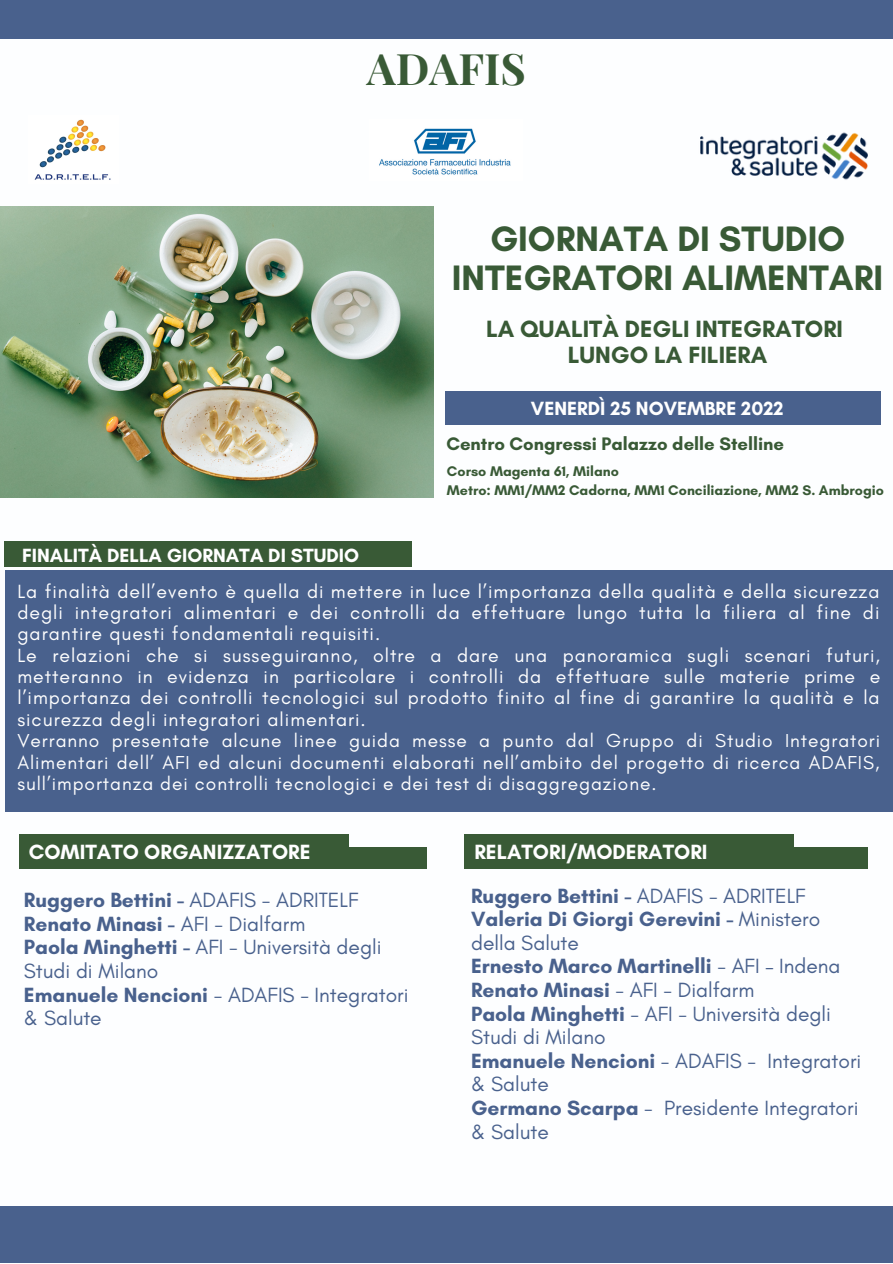
<style>
.page{position:relative;width:893px;height:1264px;background:#fff}
.page>*{position:absolute;margin:0;border:0;box-sizing:border-box;transform-origin:0 0}
.t1{font:700 43.5px "Playfair Display";color:#395a36}
.t2{font:700 36px/39.3px "Glacial Indifference";color:#395a36;text-align:center}
.t3{font:700 24px/25.8px "Glacial Indifference";color:#395a36;text-align:center}
.t4{font:21px/23.5px "Glacial Indifference";color:#49618d}
.t5{font:700 21px "Glacial Indifference";color:#fff}
.t6{font:19.5px/21.3px "Glacial Indifference";letter-spacing:.05em;color:#fff}
.t7{font:700 19.5px "Glacial Indifference";color:#fff}
.t8{font:19.05px/21.3px "Glacial Indifference";letter-spacing:.05em;color:#fff;text-align:justify}
.t9{font:700 18.45px "Glacial Indifference";color:#395a36}
.t10{font:700 14.25px/19px "Glacial Indifference";color:#395a36}
.s1{font-weight:700}
</style>
<div class="page">
<div style="left:5px;top:570px;width:887px;height:241px;background:#49618d"></div>
<div style="left:464px;top:834px;width:329px;height:13px;background:#395a36"></div>
<div style="left:464px;top:847px;width:404px;height:21px;background:#395a36"></div>
<div style="left:19px;top:834px;width:329px;height:18px;background:#395a36"></div>
<div style="left:19px;top:847px;width:407px;height:21px;background:#395a36"></div>
<div style="left:0;top:1205px;width:892px;height:57px;background:#49618d"></div>
<div style="left:445px;top:391px;width:435px;height:34px;background:#49618d"></div>
<div style="left:0;top:0;width:892px;height:38px;background:#49618d"></div>
<img style="left:379px;top:128px;width:132px;height:47px">
<img style="left:0;top:206px;width:433px;height:291px">
<div style="left:5px;top:540px;width:407px;height:26px;background:#395a36"></div>
<img style="left:34px;top:119px;width:77px;height:61px">
<img style="left:700px;top:132px;width:168px;height:48px">
<h1 class="t1" style="left:367px;top:38px;width:161px">ADAFIS</h1>
<h2 class="t2" style="left:452px;top:218px;width:433px">GIORNATA DI STUDIO<br>INTEGRATORI ALIMENTARI</h2>
<p class="t3" style="left:486px;top:316px;width:358px">LA QUALITÀ DEGLI INTEGRATORI<br>LUNGO LA FILIERA</p>
<p class="t7" style="left:531px;top:396px;width:254px">VENERDÌ 25 NOVEMBRE 2022</p>
<p class="t7" style="left:22px;top:543px;width:338px">FINALITÀ DELLA GIORNATA DI STUDIO</p>
<p class="t9" style="left:446px;top:432px;width:339px">Centro Congressi Palazzo delle Stelline</p>
<p class="t10" style="left:447px;top:461px;width:438px">Corso Magenta 61, Milano<br>Metro: MM1/MM2 Cadorna, MM1 Conciliazione, MM2 S. Ambrogio</p>
<p class="t6" style="left:17px;top:580px;width:864px">La finalità dell’evento è quella di mettere in luce l’importanza della qualità e della sicurezza degli integratori alimentari e dei controlli da effettuare lungo tutta la filiera al fine di garantire questi fondamentali requisiti.<br>Le relazioni che si susseguiranno, oltre a dare una panoramica sugli scenari futuri, metteranno in evidenza in particolare i controlli da effettuare sulle materie prime e l’importanza dei controlli tecnologici sul prodotto finito al fine di garantire la qualità e la sicurezza degli integratori alimentari.</p>
<p class="t8" style="left:17px;top:729px;width:864px">Verranno presentate alcune linee guida messe a punto dal Gruppo di Studio Integratori Alimentari dell’ AFI ed alcuni documenti elaborati nell’ambito del progetto di ricerca ADAFIS, sull’importanza dei controlli tecnologici e dei test di disaggregazione.</p>
<p class="t5" style="left:29px;top:839px;width:283px">COMITATO ORGANIZZATORE</p>
<p class="t5" style="left:474px;top:839px;width:235px">RELATORI/MODERATORI</p>
<p class="t4" style="left:24px;top:888px;width:386px"><span class="s1">Ruggero Bettini -</span> ADAFIS - ADRITELF<br><span class="s1">Renato Minasi -</span> AFI - Dialfarm<br><span class="s1">Paola Minghetti -</span> AFI - Università degli<br>Studi di Milano<br><span class="s1">Emanuele Nencioni</span> - ADAFIS - Integratori &amp; Salute</p>
<p class="t4" style="left:471px;top:883px;width:392px"><span class="s1">Ruggero Bettini -</span> ADAFIS - ADRITELF<br><span class="s1">Valeria Di Giorgi Gerevini -</span> Ministero della Salute<br><span class="s1">Ernesto Marco Martinelli</span> - AFI – Indena<br><span class="s1">Renato Minasi</span> - AFI - Dialfarm<br><span class="s1">Paola Minghetti</span> - AFI - Università degli<br>Studi di Milano<br><span class="s1">Emanuele Nencioni</span> - ADAFIS - Integratori &amp; Salute<br><span class="s1">Germano Scarpa</span> - Presidente Integratori &amp; Salute</p>
</div>
